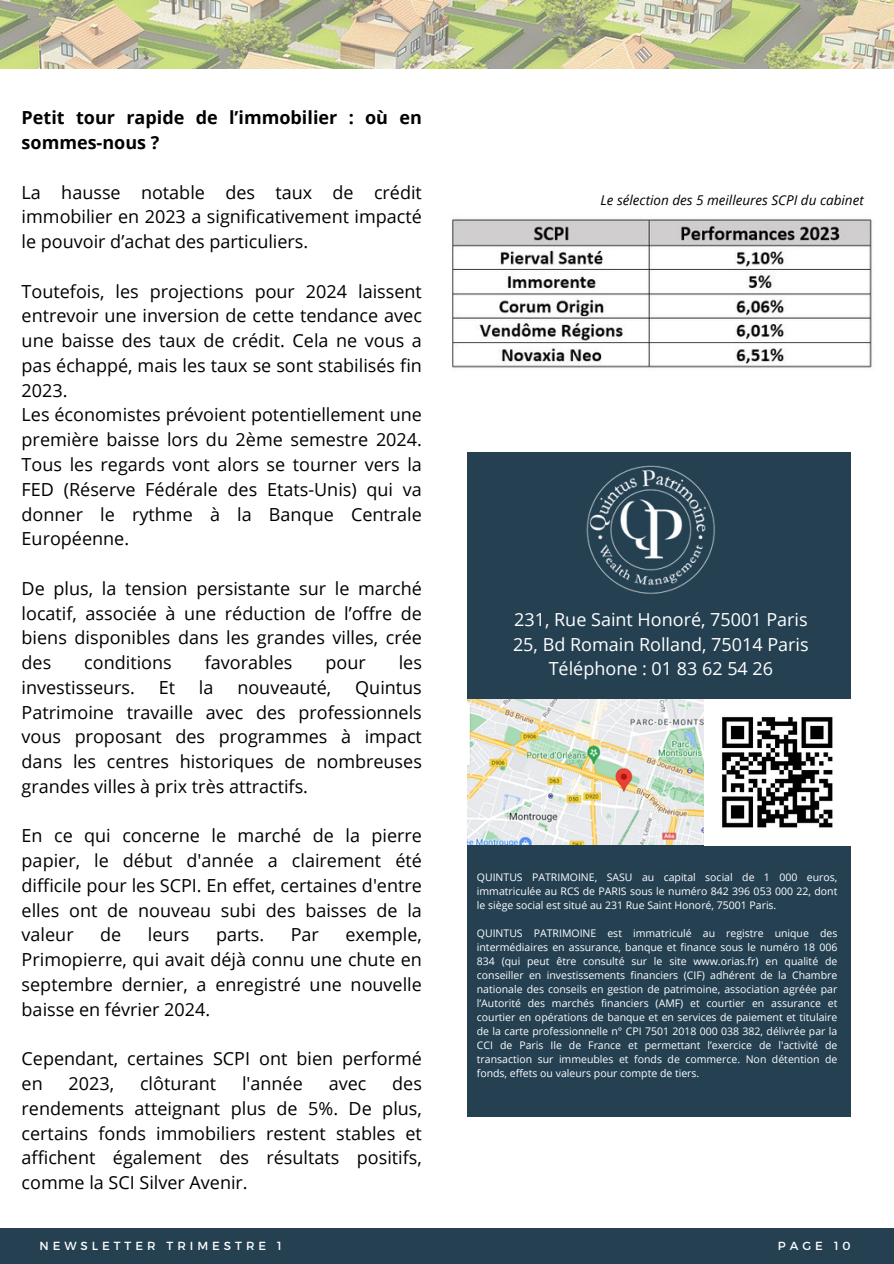
<style>
.page{position:relative;width:894px;height:1264px;background:#fff}
.page>*{position:absolute;margin:0;border:0;box-sizing:border-box;transform-origin:0 0}
.t1{font:18px/24.8px "Open Sans";color:#000;text-align:justify}
.t2{font:18px/24.8px "Open Sans";color:#fff;text-align:center}
.t3{font:700 18px/24.8px "Open Sans";color:#000}
.t4{font:italic 13.5px "Open Sans";color:#000}
.t5{font:11.7px "Montserrat";letter-spacing:.34em;color:#fff}
.t6{font:10.5px/14px "Open Sans";color:#fff;text-align:justify}
</style>
<div class="page">
<div style="left:467px;top:452px;width:383px;height:664px;background:#244051"></div>
<img style="left:586px;top:465px;width:130px;height:129px">
<img style="left:467px;top:699px;width:237px;height:145px">
<img style="left:704px;top:699px;width:146px;height:146px">
<div style="left:0;top:1228px;width:893px;height:35px;background:#244051"></div>
<img style="left:0;top:0;width:893px;height:69px">
<img style="left:452px;top:219px;width:420px;height:149px">
<p class="t3" style="left:22px;top:105px;width:402px">Petit tour rapide de l’immobilier : où en sommes-nous ?</p>
<p class="t1" style="left:22px;top:179px;width:402px">La hausse notable des taux de crédit immobilier en 2023 a significativement impacté le pouvoir d’achat des particuliers.</p>
<p class="t1" style="left:22px;top:278px;width:402px;text-align:left">Toutefois, les projections pour 2024 laissent entrevoir une inversion de cette tendance avec une baisse des taux de crédit. Cela ne vous a pas échappé, mais les taux se sont stabilisés fin 2023.<br>Les économistes prévoient potentiellement une première baisse lors du 2ème semestre 2024.<br>Tous les regards vont alors se tourner vers la FED (Réserve Fédérale des Etats-Unis) qui va donner le rythme à la Banque Centrale Européenne.</p>
<p class="t1" style="left:22px;top:575px;width:402px">De plus, la tension persistante sur le marché locatif, associée à une réduction de l’offre de biens disponibles dans les grandes villes, crée des</p>
<p class="t1" style="left:84px;top:649px;width:89px">conditions</p>
<p class="t1" style="left:205px;top:649px;width:89px">favorables</p>
<p class="t1" style="left:325px;top:649px;width:42px">pour</p>
<p class="t1" style="left:398px;top:649px;width:25px">les</p>
<p class="t1" style="left:22px;top:674px;width:115px">investisseurs.</p>
<p class="t1" style="left:159px;top:674px;width:18px">Et</p>
<p class="t1" style="left:199px;top:674px;width:16px">la</p>
<p class="t1" style="left:237px;top:674px;width:95px">nouveauté,</p>
<p class="t1" style="left:22px;top:674px;width:401px;text-indent:333px">Quintus Patrimoine travaille avec des professionnels vous proposant des programmes à impact dans les centres historiques de nombreuses grandes villes à prix très attractifs.</p>
<p class="t1" style="left:22px;top:823px;width:402px">En ce qui concerne le marché de la pierre papier, le début d'année a clairement été difficile pour les SCPI. En effet, certaines d'entre elles ont de nouveau subi des baisses de la valeur</p>
<p class="t1" style="left:22px;top:922px;width:402px;text-indent:324px">exemple, Primopierre, qui avait déjà connu une chute en septembre dernier, a enregistré une nouvelle baisse en février 2024.</p>
<p class="t1" style="left:22px;top:1045px;width:402px">Cependant, certaines SCPI ont bien performé en</p>
<p class="t1" style="left:100px;top:922px;width:23px">de</p>
<p class="t1" style="left:148px;top:922px;width:43px">leurs</p>
<p class="t1" style="left:216px;top:922px;width:50px">parts.</p>
<p class="t1" style="left:290px;top:922px;width:30px">Par</p>
<p class="t1" style="left:69px;top:1070px;width:47px">2023,</p>
<p class="t1" style="left:140px;top:1070px;width:78px">clôturant</p>
<p class="t1" style="left:242px;top:1070px;width:62px">l'année</p>
<p class="t1" style="left:328px;top:1070px;width:39px">avec</p>
<p class="t1" style="left:22px;top:1070px;width:402px;text-indent:370px">des rendements atteignant plus de 5%. De plus, certains fonds immobiliers restent stables et affichent également des résultats positifs, comme la SCI Silver Avenir.</p>
<p class="t4" style="left:600px;top:190px;width:265px">Le sélection des 5 meilleures SCPI du cabinet</p>
<p class="t2" style="left:513px;top:606px;width:297px">231, Rue Saint Honoré, 75001 Paris<br>25, Bd Romain Rolland, 75014 Paris<br>Téléphone : 01 83 62 54 26</p>
<p class="t6" style="left:476px;top:869px;width:362px">QUINTUS PATRIMOINE, SASU au capital social de 1 000 euros, immatriculée au RCS de PARIS sous le numéro 842 396 053 000 22, dont le siège social est situé au 231 Rue Saint Honoré, 75001 Paris.</p>
<p class="t6" style="left:476px;top:925px;width:362px">QUINTUS PATRIMOINE est immatriculé au registre unique des intermédiaires en assurance, banque et finance sous le numéro 18 006<br>834 (qui peut être consulté sur le site www.orias.fr) en qualité de conseiller en investissements financiers (CIF) adhérent de la Chambre nationale des conseils en gestion de patrimoine, association agréée par l’Autorité des marchés financiers (AMF) et courtier en assurance et courtier en opérations de banque et en services de paiement et titulaire de la carte professionnelle n° CPI 7501 2018 000 038 382, délivrée par la CCI de Paris Ile de France et permettant l’exercice de l'activité de transaction sur immeubles et fonds de commerce. Non détention de fonds, effets ou valeurs pour compte de tiers.</p>
<p class="t5" style="left:39px;top:1237px;width:244px">NEWSLETTER TRIMESTRE 1</p>
<p class="t5" style="left:777px;top:1237px;width:74px">PAGE 10</p>
</div>
